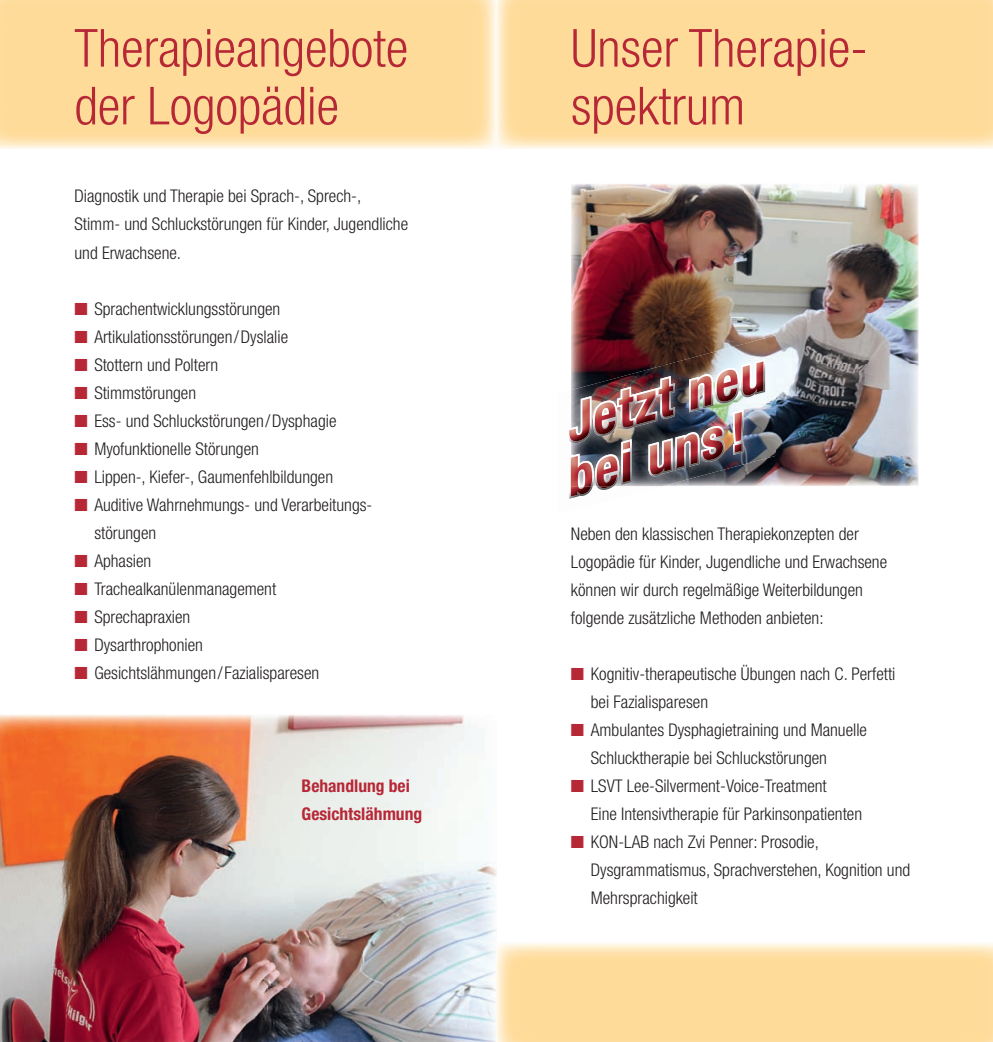
<style>
.page{position:relative;width:993px;height:1042px;background:#fff}
.page>*{position:absolute;margin:0;border:0;box-sizing:border-box;transform-origin:0 0}
.t1{font:300 condensed 52.5px/57.8px "Helvetica Neue";color:#b72837}
.t2{font:300 condensed 17.5px/28px "Helvetica Neue";color:#231f20}
.t3{font:700 condensed 17.5px/28px "Helvetica Neue";color:#b72837}
.s1{color:#b72837}
</style>
<div class="page">
<img style="left:0;top:715px;width:496px;height:327px">
<img style="left:571px;top:184px;width:347px;height:181px">
<img style="left:775px;top:365px;width:143px;height:121px">
<img style="left:571px;top:335px;width:204px;height:151px">
<img style="left:577px;top:401px;width:137px;height:85px">
<img style="left:570px;top:396px;width:21px;height:47px">
<img style="left:593px;top:400px;width:24px;height:36px">
<img style="left:617px;top:376px;width:57px;height:53px">
<img style="left:618px;top:378px;width:55px;height:49px">
<img style="left:689px;top:374px;width:24px;height:38px">
<img style="left:714px;top:368px;width:25px;height:35px">
<img style="left:740px;top:359px;width:24px;height:38px">
<img style="left:570px;top:398px;width:19px;height:43px">
<img style="left:594px;top:402px;width:21px;height:32px">
<img style="left:618px;top:389px;width:15px;height:38px">
<img style="left:636px;top:390px;width:19px;height:35px">
<img style="left:658px;top:378px;width:15px;height:39px">
<img style="left:690px;top:376px;width:21px;height:34px">
<img style="left:716px;top:370px;width:21px;height:32px">
<img style="left:742px;top:361px;width:21px;height:34px">
<img style="left:569px;top:492px;width:10px;height:7px">
<img style="left:571px;top:454px;width:48px;height:32px">
<img style="left:571px;top:456px;width:21px;height:34px">
<img style="left:591px;top:463px;width:1px;height:23px">
<img style="left:594px;top:454px;width:24px;height:27px">
<img style="left:596px;top:486px;width:17px;height:4px">
<img style="left:621px;top:439px;width:10px;height:46px">
<img style="left:648px;top:438px;width:24px;height:38px">
<img style="left:675px;top:432px;width:24px;height:38px">
<img style="left:700px;top:426px;width:24px;height:36px">
<img style="left:732px;top:453px;width:11px;height:2px">
<img style="left:732px;top:410px;width:11px;height:31px">
<img style="left:570px;top:458px;width:21px;height:38px">
<svg style="left:599px;top:486px;width:11px;height:3px"></svg>
<img style="left:596px;top:456px;width:21px;height:30px">
<img style="left:622px;top:451px;width:7px;height:32px">
<img style="left:650px;top:440px;width:20px;height:34px">
<svg style="left:603px;top:462px;width:7px;height:8px"></svg>
<img style="left:664px;top:437px;width:19px;height:34px">
<img style="left:676px;top:434px;width:21px;height:34px">
<img style="left:702px;top:428px;width:20px;height:32px">
<svg style="left:732px;top:441px;width:11px;height:12px"></svg>
<svg style="left:622px;top:441px;width:7px;height:9px"></svg>
<img style="left:734px;top:412px;width:7px;height:30px">
<h1 class="t1" style="left:74px;top:24px;width:335px">Therapieangebote der Logopädie</h1>
<h1 class="t1" style="left:570px;top:24px;width:298px">Unser Therapie&shy;spektrum</h1>
<p class="t2" style="left:74px;top:184px;width:335px">Diagnostik und Therapie bei Sprach-, Sprech-,<br>Stimm- und Schluckstörungen für Kinder, Jugendliche und Erwachsene.</p>
<p class="t2" style="left:74px;top:296px;width:207px"><span class="s1">■</span> Sprachentwicklungsstörungen</p>
<p class="t2" style="left:74px;top:324px;width:215px"><span class="s1">■</span> Artikulationsstörungen/Dyslalie</p>
<p class="t2" style="left:74px;top:352px;width:145px"><span class="s1">■</span> Stottern und Poltern</p>
<p class="t2" style="left:74px;top:380px;width:123px"><span class="s1">■</span> Stimmstörungen</p>
<p class="t2" style="left:74px;top:408px;width:263px"><span class="s1">■</span> Ess- und Schluckstörungen/Dysphagie</p>
<p class="t2" style="left:74px;top:436px;width:186px"><span class="s1">■</span> Myofunktionelle Störungen</p>
<p class="t2" style="left:74px;top:464px;width:260px"><span class="s1">■</span> Lippen-, Kiefer-, Gaumenfehlbildungen</p>
<p class="t2" style="left:94px;top:492px;width:279px;text-indent:-20px"><span class="s1">■</span> Auditive Wahrnehmungs- und Verarbeitungs&shy;störungen</p>
<p class="t2" style="left:74px;top:548px;width:78px"><span class="s1">■</span> Aphasien</p>
<p class="t2" style="left:74px;top:576px;width:203px"><span class="s1">■</span> Trachealkanülenmanagement</p>
<p class="t2" style="left:74px;top:604px;width:117px"><span class="s1">■</span> Sprechapraxien</p>
<p class="t2" style="left:74px;top:632px;width:130px"><span class="s1">■</span> Dysarthrophonien</p>
<p class="t2" style="left:74px;top:660px;width:246px"><span class="s1">■</span> Gesichtslähmungen/Fazialisparesen</p>
<p class="t3" style="left:301px;top:773px;width:122px">Behandlung bei<br>Gesichtslähmung</p>
<p class="t2" style="left:570px;top:521px;width:317px">Neben den klassischen Therapiekonzepten der Logopädie für Kinder, Jugendliche und Erwachsene können wir durch regelmäßige Weiterbildungen folgende zusätzliche Methoden anbieten:</p>
<p class="t2" style="left:590px;top:661px;width:306px;text-indent:-20px"><span class="s1">■</span> Kognitiv-therapeutische Übungen nach C. Perfetti bei Fazialisparesen</p>
<p class="t2" style="left:590px;top:717px;width:278px;text-indent:-20px"><span class="s1">■</span> Ambulantes Dysphagietraining und Manuelle<br>Schlucktherapie bei Schluckstörungen</p>
<p class="t2" style="left:590px;top:773px;width:273px;text-indent:-20px"><span class="s1">■</span> LSVT Lee-Silverment-Voice-Treatment<br>Eine Intensivtherapie für Parkinsonpatienten</p>
<p class="t2" style="left:590px;top:829px;width:321px;text-indent:-20px"><span class="s1">■</span> KON-LAB nach Zvi Penner: Prosodie,<br>Dysgrammatismus, Sprachverstehen, Kognition und<br>Mehrsprachigkeit</p>
</div>
